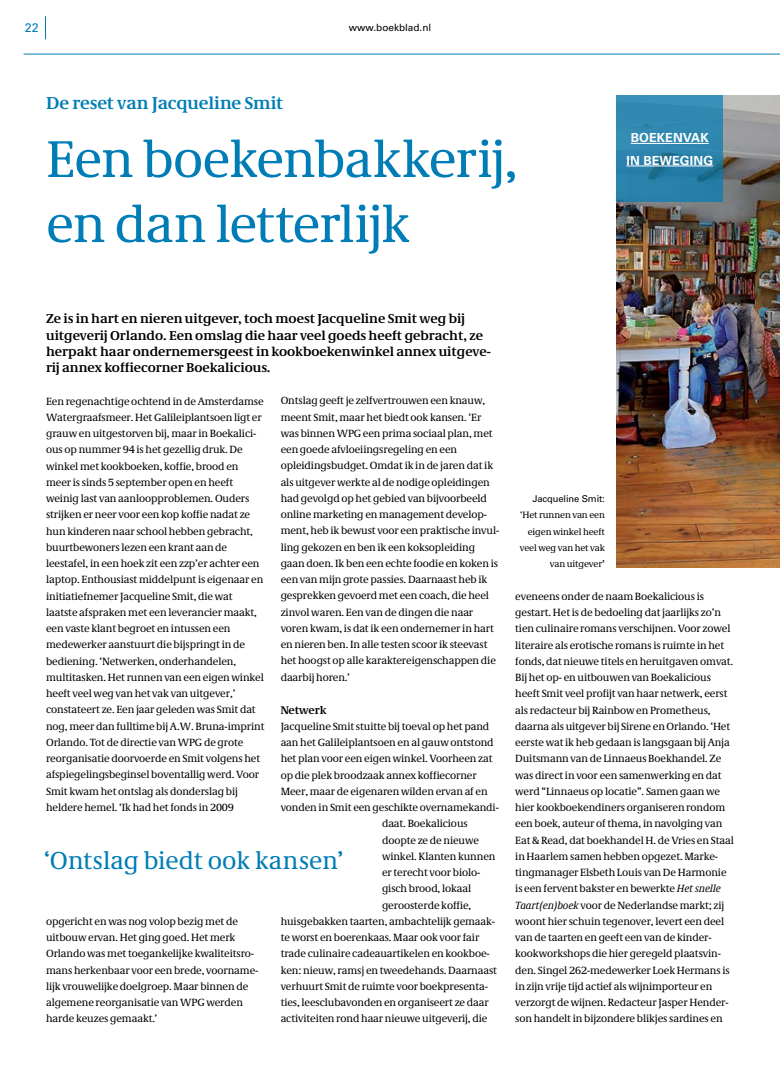
<style>
.page{position:relative;width:780px;height:1092px;background:#fff}
.page>*{position:absolute;margin:0;border:0;box-sizing:border-box;transform-origin:0 0}
.t1{font:52.5px/65px "Demos Pro";letter-spacing:-.015em;color:#007db6}
.t2{font:25px "Demos Pro";letter-spacing:.005em;color:#007db6}
.t3{font:700 17.5px "Demos Pro";letter-spacing:-.005em;color:#007db6}
.t4{font:700 13.12px/16.2px "Demos Pro";color:#000}
.t5{font:700 12.5px/22.5px "Univers LT Std";letter-spacing:.01em;color:#fff;text-align:center}
.t6{font:12.5px "Univers LT Std";color:#007db6}
.t7{font:700 11.25px "Demos Pro";letter-spacing:-.01em;color:#000}
.t8{font:10.62px/16.2px "Demos Pro";letter-spacing:-.01em;color:#000}
.t9{font:10px "Univers LT Std";color:#000}
.t10{font:9.38px/16.2px "Demos Pro";letter-spacing:-.01em;color:#000;text-align:right}
.t11{font:9.38px "Univers LT Std";letter-spacing:-.01em;color:#000}
.s1{font-weight:700}
.s2{font-style:italic}
</style>
<div class="page">
<img style="left:616px;top:96px;width:164px;height:471px">
<svg style="left:45px;top:16px;width:1px;height:23px"></svg>
<hr style="left:23px;top:54px;width:757px;height:1px;background:#007db6">
<svg style="left:616px;top:96px;width:107px;height:106px;background:#2d84ac"></svg>
<hr style="left:630px;top:143px;width:78px;height:1px;background:#fff">
<hr style="left:626px;top:166px;width:87px;height:1px;background:#fff">
<p class="t6" style="left:25px;top:20px;width:15px">22</p>
<p class="t9" style="left:348px;top:22px;width:84px">www.boekblad.nl</p>
<h3 class="t3" style="left:46px;top:93px;width:239px">De reset van Jacqueline Smit</h3>
<h1 class="t1" style="left:46px;top:128px;width:473px">Een boekenbakkerij, en dan letterlijk</h1>
<p class="t4" style="left:46px;top:311px;width:446px">Ze is in hart en nieren uitgever, toch moest Jacqueline Smit weg bij uitgeverij Orlando. Een omslag die haar veel goeds heeft gebracht, ze herpakt haar ondernemersgeest in kookboekenwinkel annex uitgeve&shy;rij annex koffiecorner Boekalicious.</p>
<p class="t5" style="left:626px;top:127px;width:88px">BOEKENVAK<br>IN BEWEGING</p>
<p class="t8" style="left:281px;top:393px;width:220px">Ontslag geeft je zelfvertrouwen een knauw, meent Smit, maar het biedt ook kansen. ‘Er was binnen WPG een prima sociaal plan, met een goede afvloeiingsregeling en een opleidingsbudget. Omdat ik in de jaren dat ik als uitgever werkte al de nodige opleidingen had gevolgd op het gebied van bijvoorbeeld online marketing en management develop&shy;ment, heb ik bewust voor een praktische invul&shy;ling gekozen en ben ik een koksopleiding gaan doen. Ik ben een echte foodie en koken is een van mijn grote passies. Daarnaast heb ik gesprekken gevoerd met een coach, die heel zinvol waren. Een van de dingen die naar voren kwam, is dat ik een ondernemer in hart en nieren ben. In alle testen scoor ik steevast het hoogst op alle karaktereigenschappen die daarbij horen.’</p>
<p class="t7" style="left:281px;top:703px;width:47px">Netwerk</p>
<p class="t8" style="left:281px;top:718px;width:210px">Jacqueline Smit stuitte bij toeval op het pand</p>
<p class="t8" style="left:281px;top:734px;width:214px">aan het Galileiplantsoen en al gauw ontstond</p>
<p class="t8" style="left:281px;top:750px;width:213px">het plan voor een eigen winkel. Voorheen zat</p>
<p class="t8" style="left:281px;top:767px;width:198px">op die plek broodzaak annex koffiecorner</p>
<p class="t8" style="left:281px;top:783px;width:208px">Meer, maar de eigenaren wilden ervan af en</p>
<p class="t8" style="left:281px;top:799px;width:220px">vonden in Smit een geschikte overnamekandi-</p>
<p class="t8" style="left:382px;top:815px;width:87px">daat. Boekalicious</p>
<p class="t8" style="left:382px;top:832px;width:99px">doopte ze de nieuwe</p>
<p class="t8" style="left:382px;top:848px;width:115px">winkel. Klanten kunnen</p>
<p class="t8" style="left:382px;top:864px;width:100px">er terecht voor biolo-</p>
<p class="t8" style="left:382px;top:880px;width:91px">gisch brood, lokaal</p>
<p class="t8" style="left:382px;top:897px;width:91px">geroosterde koffie,</p>
<p class="t8" style="left:281px;top:913px;width:216px">huisgebakken taarten, ambachtelijk gemaak-</p>
<p class="t8" style="left:281px;top:929px;width:200px">te worst en boerenkaas. Maar ook voor fair</p>
<p class="t8" style="left:281px;top:945px;width:211px">trade culinaire cadeauartikelen en kookboe-</p>
<p class="t8" style="left:281px;top:962px;width:218px">ken: nieuw, ramsj en tweedehands. Daarnaast</p>
<p class="t8" style="left:281px;top:978px;width:209px">verhuurt Smit de ruimte voor boekpresenta-</p>
<p class="t8" style="left:281px;top:994px;width:210px">ties, leesclubavonden en organiseert ze daar</p>
<p class="t8" style="left:281px;top:1010px;width:208px">activiteiten rond haar nieuwe uitgeverij, die</p>
<p class="t8" style="left:46px;top:393px;width:220px">Een regenachtige ochtend in de Amsterdamse Watergraafsmeer. Het Galileiplantsoen ligt er grauw en uitgestorven bij, maar in Boekalici&shy;ous op nummer 94 is het gezellig druk. De winkel met kookboeken, koffie, brood en meer is sinds 5 september open en heeft weinig last van aanloopproblemen. Ouders strijken er neer voor een kop koffie nadat ze hun kinderen naar school hebben gebracht, buurtbewoners lezen een krant aan de leestafel, in een hoek zit een zzp’er achter een laptop. Enthousiast middelpunt is eigenaar en initiatiefnemer Jacqueline Smit, die wat laatste afspraken met een leverancier maakt, een vaste klant begroet en intussen een medewerker aanstuurt die bijspringt in de bediening. ‘Netwerken, onderhandelen, multitasken. Het runnen van een eigen winkel heeft veel weg van het vak van uitgever,’ constateert ze. Een jaar geleden was Smit dat nog, meer dan fulltime bij A.W. Bruna-imprint Orlando. Tot de directie van WPG de grote reorganisatie doorvoerde en Smit volgens het afspiegelingsbeginsel boventallig werd. Voor Smit kwam het ontslag als donderslag bij heldere hemel. ‘Ik had het fonds in 2009</p>
<h2 class="t2" style="left:44px;top:846px;width:301px">‘Ontslag biedt ook kansen’</h2>
<p class="t8" style="left:46px;top:913px;width:214px">opgericht en was nog volop bezig met de uitbouw ervan. Het ging goed. Het merk Orlando was met toegankelijke kwaliteitsro&shy;mans herkenbaar voor een brede, voorname&shy;lijk vrouwelijke doelgroep. Maar binnen de algemene reorganisatie van WPG werden harde keuzes gemaakt.’</p>
<p class="t11" style="left:532px;top:493px;width:74px">Jacqueline Smit:</p>
<p class="t10" style="left:519px;top:507px;width:87px">‘Het runnen van een eigen winkel heeft veel weg van het vak van uitgever<span class="s1">’</span></p>
<p class="t8" style="left:515px;top:588px;width:220px">eveneens onder de naam Boekalicious is gestart. Het is de bedoeling dat jaarlijks zo’n tien culinaire romans verschijnen. Voor zowel literaire als erotische romans is ruimte in het fonds, dat nieuwe titels en heruitgaven omvat.<br>Bij het op- en uitbouwen van Boekalicious heeft Smit veel profijt van haar netwerk, eerst als redacteur bij Rainbow en Prometheus, daarna als uitgever bij Sirene en Orlando. ‘Het eerste wat ik heb gedaan is langsgaan bij Anja Duitsmann van de Linnaeus Boekhandel. Ze was direct in voor een samenwerking en dat werd “Linnaeus op locatie”. Samen gaan we hier kookboekendiners organiseren rondom een boek, auteur of thema, in navolging van Eat &amp; Read, dat boekhandel H. de Vries en Staal in Haarlem samen hebben opgezet. Marke&shy;tingmanager Elsbeth Louis van De Harmonie is een fervent bakster en bewerkte <span class="s2">Het snelle Taart(en)boek</span> voor de Nederlandse markt; zij woont hier schuin tegenover, levert een deel van de taarten en geeft een van de kinder&shy;kookworkshops die hier geregeld plaatsvin&shy;den. Singel 262-medewerker Loek Hermans is in zijn vrije tijd actief als wijnimporteur en verzorgt de wijnen. Redacteur Jasper Hender&shy;son handelt in bijzondere blikjes sardines en</p>
</div>
